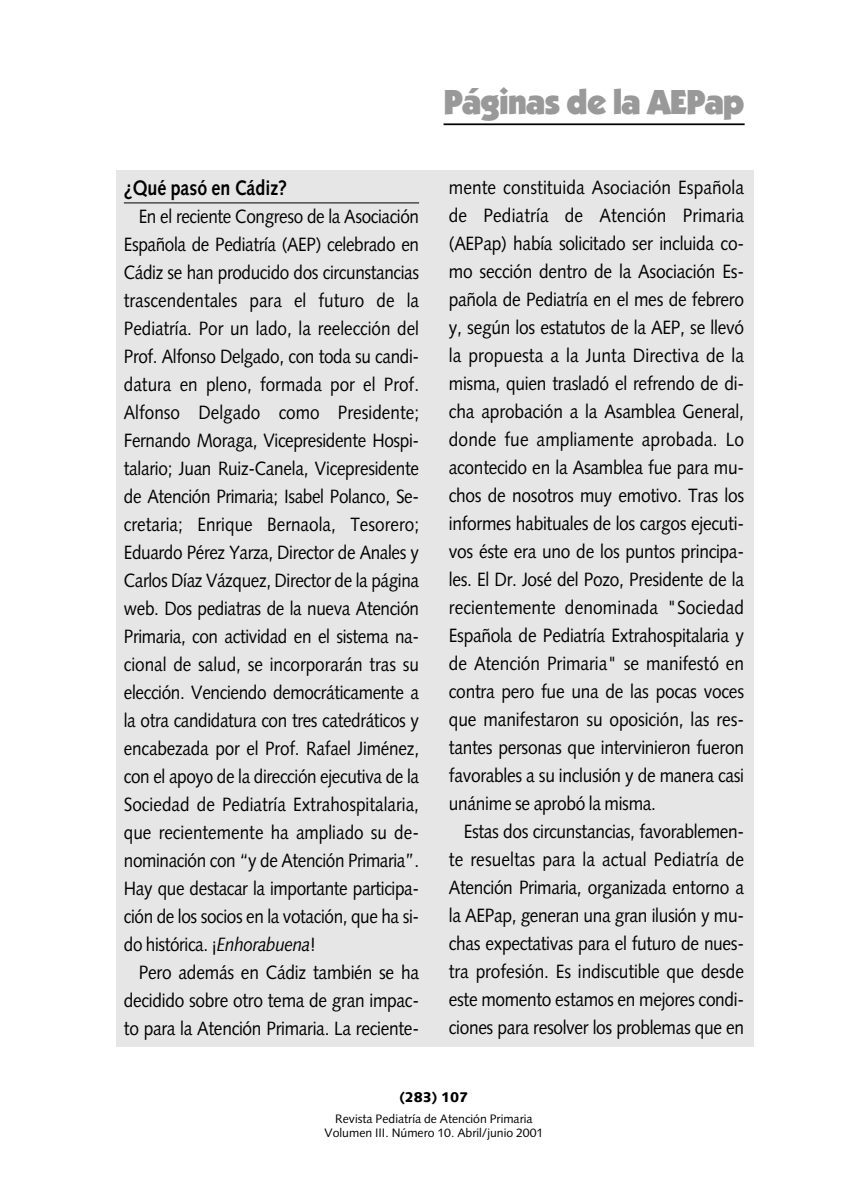
<style>
.page{position:relative;width:842px;height:1190px;background:#fff}
.page>*{position:absolute;margin:0;border:0;box-sizing:border-box;transform-origin:0 0}
.t1{font:900 35px "Itc Kabel";letter-spacing:-.03em;color:#999}
.t2{font:700 21px "Syntax";color:#000;scale:.85 1}
.t3{font:19.25px/28px "Syntax";letter-spacing:-.02em;color:#000;text-align:justify;scale:.9 1}
.t4{font:19.25px/28px "Syntax";letter-spacing:-.02em;color:#000;text-align:justify;scale:.89 1}
.t5{font:900 14px "Syntax";color:#000}
.t6{font:12.25px/14px "Syntax";color:#000;text-align:center}
.s1{font-style:italic}
</style>
<div class="page">
<div style="left:116px;top:171px;width:637px;height:876px;background:#e6e6e6"></div>
<hr style="left:124px;top:202px;width:295px;height:1px;background:#000">
<hr style="left:443px;top:123px;width:301px;height:2px;background:#000">
<p class="t2" style="left:124px;top:179px;width:194px">¿Qué pasó en Cádiz?</p>
<p class="t4" style="left:124px;top:204px;width:333px;text-indent:15px">En el reciente Congreso de la Asociación Española de Pediatría (AEP) celebrado en Cádiz se han producido dos circunstancias trascendentales para el futuro de la Pediatría. Por un lado, la reelección del Prof. Alfonso Delgado, con toda su candi&shy;datura en pleno, formada por el Prof.<br>Alfonso Delgado como Presidente; Fernando Moraga, Vicepresidente Hospi&shy;talario; Juan Ruiz-Canela, Vicepresidente de Atención Primaria; Isabel Polanco, Se&shy;cretaria; Enrique Bernaola, Tesorero; Eduardo Pérez Yarza, Director de Anales y Carlos Díaz Vázquez, Director de la página web. Dos pediatras de la nueva Atención Primaria, con actividad en el sistema na&shy;cional de salud, se incorporarán tras su elección. Venciendo democráticamente a la otra candidatura con tres catedráticos y encabezada por el Prof. Rafael Jiménez, con el apoyo de la dirección ejecutiva de la Sociedad de Pediatría Extrahospitalaria, que recientemente ha ampliado su de&shy;nominación con “y de Atención Primaria”.<br>Hay que destacar la importante participa&shy;ción de los socios en la votación, que ha si&shy;do histórica. ¡<span class="s1">Enhorabuena</span>!</p>
<p class="t3" style="left:124px;top:960px;width:329px;text-indent:15px">Pero además en Cádiz también se ha decidido sobre otro tema de gran impac&shy;to para la Atención Primaria. La reciente-</p>
<h1 class="t1" style="left:443px;top:88px;width:302px">Páginas de la AEPap</h1>
<p class="t3" style="left:449px;top:175px;width:329px">mente constituida Asociación Española de Pediatría de Atención Primaria (AEPap) había solicitado ser incluida co&shy;mo sección dentro de la Asociación Es&shy;pañola de Pediatría en el mes de febrero y, según los estatutos de la AEP, se llevó la propuesta a la Junta Directiva de la misma, quien trasladó el refrendo de di&shy;cha aprobación a la Asamblea General, donde fue ampliamente aprobada. Lo acontecido en la Asamblea fue para mu&shy;chos de nosotros muy emotivo. Tras los informes habituales de los cargos ejecuti&shy;vos éste era uno de los puntos principa&shy;les. El Dr. José del Pozo, Presidente de la recientemente denominada "Sociedad Española de Pediatría Extrahospitalaria y de Atención Primaria" se manifestó en contra pero fue una de las pocas voces que manifestaron su oposición, las res&shy;tantes personas que intervinieron fueron favorables a su inclusión y de manera casi unánime se aprobó la misma.</p>
<p class="t3" style="left:449px;top:819px;width:329px;text-indent:15px">Estas dos circunstancias, favorablemen&shy;te resueltas para la actual Pediatría de Atención Primaria, organizada entorno a la AEPap, generan una gran ilusión y mu&shy;chas expectativas para el futuro de nues&shy;tra profesión. Es indiscutible que desde este momento estamos en mejores condi&shy;ciones para resolver los problemas que en</p>
<p class="t5" style="left:400px;top:1091px;width:70px">(283) 107</p>
<p class="t6" style="left:325px;top:1113px;width:220px">Revista Pediatría de Atención Primaria<br>Volumen III. Número 10. Abril/junio 2001</p>
</div>
